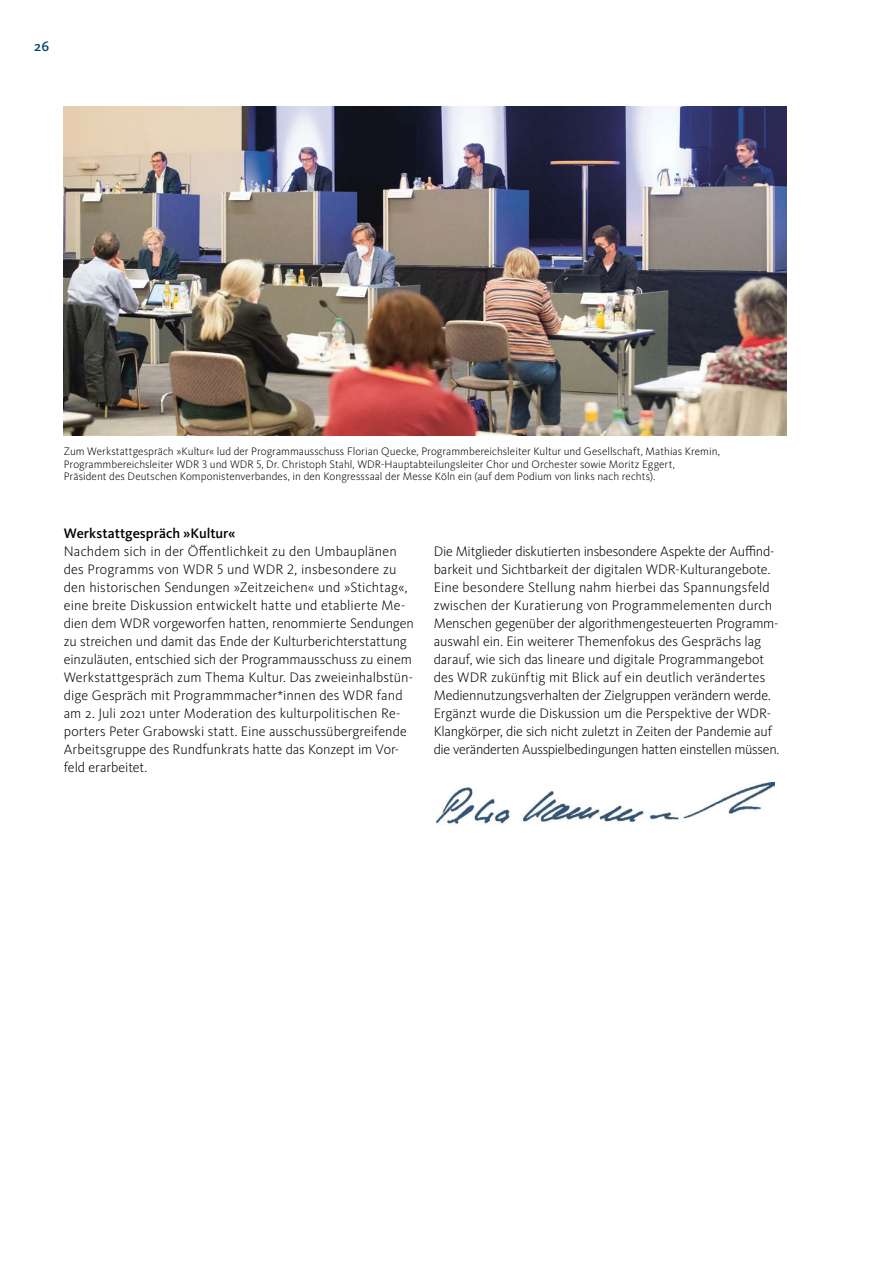
<style>
.page{position:relative;width:893px;height:1263px;background:#fff}
.page>*{position:absolute;margin:0;border:0;box-sizing:border-box;transform-origin:0 0}
.t1{font:300 14.25px/18px "WDR Sans";color:#000}
.t2{font:500 14.25px "WDR Sans";color:#000}
.t3{font:500 14.25px "WDR Slab";color:#004472}
.t4{font:300 11.25px/12.8px "WDR Sans";letter-spacing:.005em;color:#000}
</style>
<div class="page">
<img style="left:435px;top:782px;width:339px;height:43px">
<img style="left:64px;top:106px;width:723px;height:329px">
<p class="t3" style="left:34px;top:38px;width:17px">26</p>
<p class="t4" style="left:64px;top:445px;width:658px">Zum Werkstattgespräch »Kultur« lud der Programmausschuss Florian Quecke, Programmbereichsleiter Kultur und Gesellschaft, Mathias Kremin,<br>Programmbereichsleiter WDR 3 und WDR 5, Dr. Christoph Stahl, WDR-Hauptabteilungsleiter Chor und Orchester sowie Moritz Eggert,<br>Präsident des Deutschen Komponistenverbandes, in den Kongresssaal der Messe Köln ein (auf dem Podium von links nach rechts).</p>
<p class="t2" style="left:64px;top:525px;width:173px">Werkstattgespräch »Kultur«</p>
<p class="t1" style="left:64px;top:543px;width:352px">Nachdem sich in der Öffentlichkeit zu den Umbauplänen des Programms von WDR 5 und WDR 2, insbesondere zu den historischen Sendungen »Zeitzeichen« und »Stichtag«, eine breite Diskussion entwickelt hatte und etablierte Me&shy;dien dem WDR vorgeworfen hatten, renommierte Sendungen zu streichen und damit das Ende der Kulturberichterstattung einzuläuten, entschied sich der Programmausschuss zu einem Werkstattgespräch zum Thema Kultur. Das zweieinhalbstün&shy;dige Gespräch mit Programmmacher*innen des WDR fand am 2. Juli 2021 unter Moderation des kulturpolitischen Re&shy;porters Peter Grabowski statt. Eine ausschussübergreifende Arbeitsgruppe des Rundfunkrats hatte das Konzept im Vor&shy;feld erarbeitet.</p>
<p class="t1" style="left:434px;top:542px;width:347px">Die Mitglieder diskutierten insbesondere Aspekte der Auffind&shy;barkeit und Sichtbarkeit der digitalen WDR-Kulturangebote.<br>Eine besondere Stellung nahm hierbei das Spannungsfeld zwischen der Kuratierung von Programmelementen durch Menschen gegenüber der algorithmengesteuerten Programm&shy;auswahl ein. Ein weiterer Themenfokus des Gesprächs lag darauf, wie sich das lineare und digitale Programmangebot des WDR zukünftig mit Blick auf ein deutlich verändertes Mediennutzungsverhalten der Zielgruppen verändern werde.<br>Ergänzt wurde die Diskussion um die Perspektive der WDR-Klangkörper, die sich nicht zuletzt in Zeiten der Pandemie auf die veränderten Ausspielbedingungen hatten einstellen müssen.</p>
</div>
